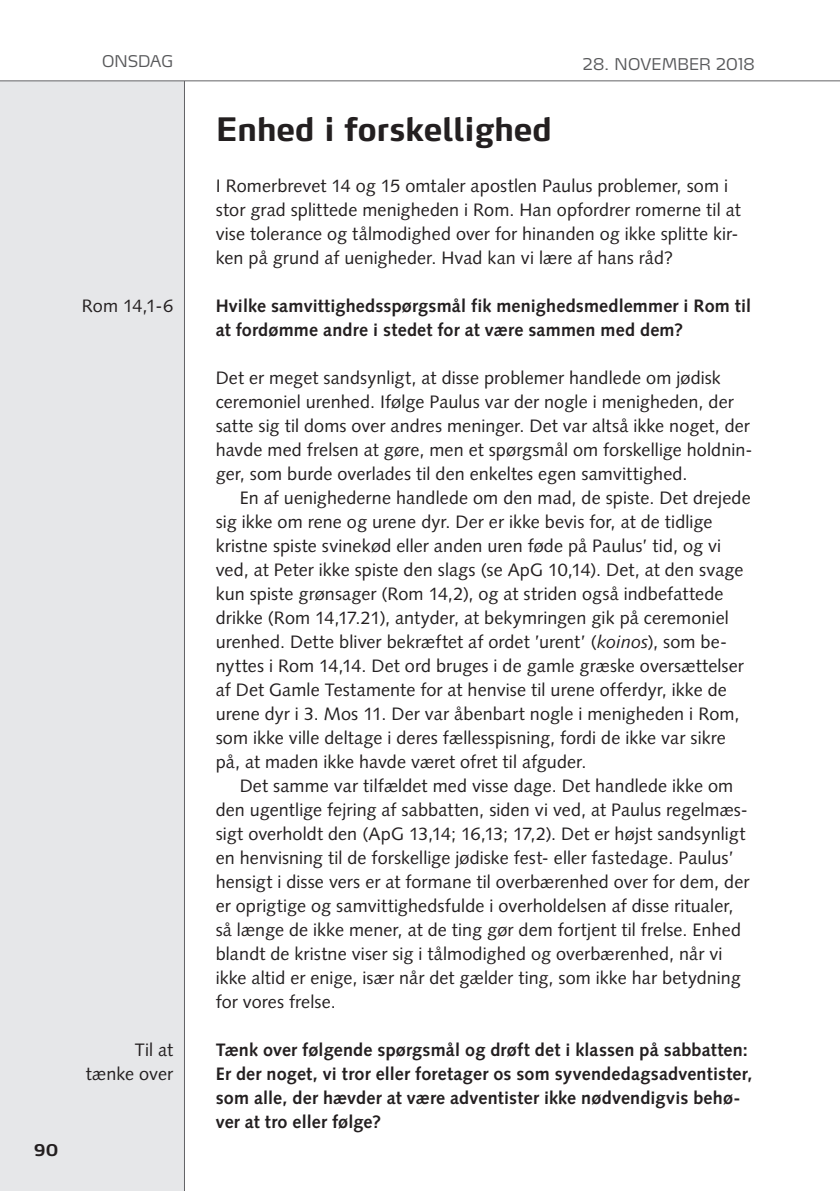
<style>
.page{position:relative;width:840px;height:1191px;background:#fff}
.page>*{position:absolute;margin:0;border:0;box-sizing:border-box;transform-origin:0 0}
.t1{font:700 32px "Max LF";color:#231f20}
.t2{font:18px/24px "Syntax LT Std";letter-spacing:.005em;color:#231f20}
.t3{font:700 18px/24px "Syntax LT Std";letter-spacing:.01em;color:#231f20}
.t4{font:300 16px "Max LF";color:#57585a}
.t5{font:700 16px "Max LF";color:#231f20}
.s1{font-style:italic}
</style>
<div class="page">
<div style="left:0;top:0;width:184px;height:1191px;background:#e6e7e9"></div>
<hr style="left:184px;top:0;width:1px;height:1191px;background:#636366">
<div style="left:0;top:0;width:839px;height:81px;background:#fff"></div>
<hr style="left:0;top:80px;width:839px;height:1px;background:#636366">
<p class="t4" style="left:102px;top:55px;width:72px">ONSDAG</p>
<p class="t2" style="left:82px;top:295px;width:93px">Rom 14,1-6</p>
<p class="t5" style="left:34px;top:1144px;width:26px">90</p>
<p class="t2" style="left:86px;top:1039px;width:89px;text-align:right">Til at tænke over</p>
<h1 class="t1" style="left:215px;top:116px;width:337px">Enhed i forskellighed</h1>
<p class="t4" style="left:582px;top:58px;width:174px">28. NOVEMBER 2018</p>
<p class="t2" style="left:215px;top:175px;width:526px">I Romerbrevet 14 og 15 omtaler apostlen Paulus problemer, som i stor grad splittede menigheden i Rom. Han opfordrer romerne til at vise tolerance og tålmodighed over for hinanden og ikke splitte kir&shy;ken på grund af uenigheder. Hvad kan vi lære af hans råd?</p>
<p class="t3" style="left:215px;top:295px;width:536px">Hvilke samvittighedsspørgsmål fik menighedsmedlemmer i Rom til at fordømme andre i stedet for at være sammen med dem?</p>
<p class="t2" style="left:215px;top:367px;width:538px">Det er meget sandsynligt, at disse problemer handlede om jødisk ceremoniel urenhed. Ifølge Paulus var der nogle i menigheden, der satte sig til doms over andres meninger. Det var altså ikke noget, der havde med frelsen at gøre, men et spørgsmål om forskellige holdnin&shy;ger, som burde overlades til den enkeltes egen samvittighed.</p>
<p class="t2" style="left:215px;top:487px;width:536px;text-indent:24px">En af uenighederne handlede om den mad, de spiste. Det drejede sig ikke om rene og urene dyr. Der er ikke bevis for, at de tidlige kristne spiste svinekød eller anden uren føde på Paulus’ tid, og vi ved, at Peter ikke spiste den slags (se ApG 10,14). Det, at den svage kun spiste grønsager (Rom 14,2), og at striden også indbefattede drikke (Rom 14,17.21), antyder, at bekymringen gik på ceremoniel urenhed. Dette bliver bekræftet af ordet ’urent’ (<span class="s1">koinos</span>), som be&shy;nyttes i Rom 14,14. Det ord bruges i de gamle græske oversættelser af Det Gamle Testamente for at henvise til urene offerdyr, ikke de urene dyr i 3. Mos 11. Der var åbenbart nogle i menigheden i Rom, som ikke ville deltage i deres fællesspisning, fordi de ikke var sikre på, at maden ikke havde været ofret til afguder.</p>
<p class="t2" style="left:215px;top:775px;width:535px;text-indent:24px">Det samme var tilfældet med visse dage. Det handlede ikke om den ugentlige fejring af sabbatten, siden vi ved, at Paulus regelmæs&shy;sigt overholdt den (ApG 13,14; 16,13; 17,2). Det er højst sandsynligt en henvisning til de forskellige jødiske fest- eller fastedage. Paulus’ hensigt i disse vers er at formane til overbærenhed over for dem, der er oprigtige og samvittighedsfulde i overholdelsen af disse ritualer, så længe de ikke mener, at de ting gør dem fortjent til frelse. Enhed blandt de kristne viser sig i tålmodighed og overbærenhed, når vi ikke altid er enige, især når det gælder ting, som ikke har betydning for vores frelse.</p>
<p class="t3" style="left:215px;top:1039px;width:538px">Tænk over følgende spørgsmål og drøft det i klassen på sabbatten:<br>Er der noget, vi tror eller foretager os som syvendedagsadventister, som alle, der hævder at være adventister ikke nødvendigvis behø&shy;ver at tro eller følge?</p>
</div>
